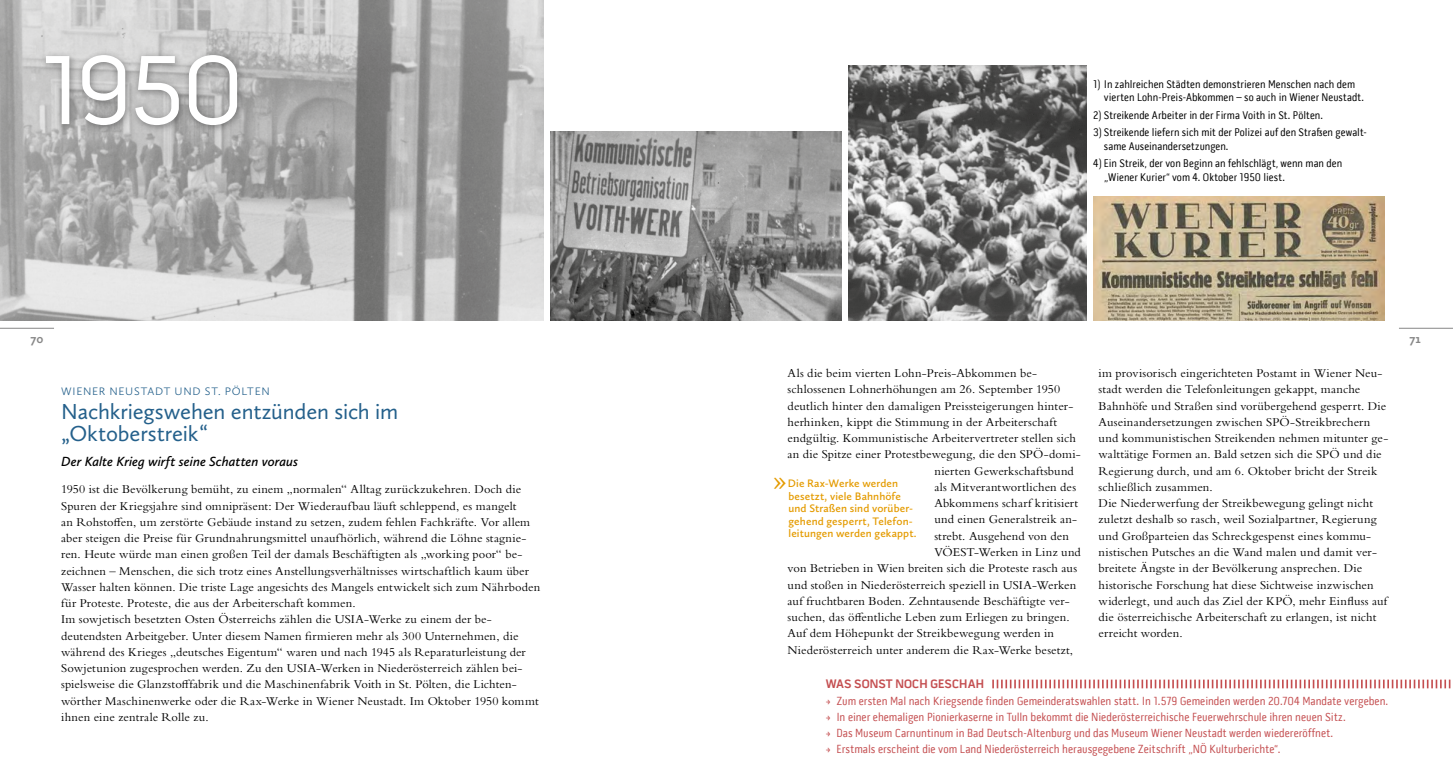
<style>
.page{position:relative;width:1453px;height:780px;background:#fff}
.page>*{position:absolute;margin:0;border:0;box-sizing:border-box;transform-origin:0 0}
.t1{font:100px "Pill Gothic 600 mg";color:#fff}
.t2{font:300 26.62px "Calluna Sans";color:#e49b00}
.t3{font:22.5px/21.2px "Calluna Sans";letter-spacing:-.005em;color:#24608b}
.t4{font:italic 600 13.75px "Calluna Sans";color:#000}
.t5{font:12.5px/16.2px "Bembo Std";letter-spacing:.01em;color:#000}
.t6{font:700 12.5px "Pill Gothic 600 mg";letter-spacing:.005em;color:#c44e50}
.t7{font:700 12.5px "Calluna Sans";color:#878787}
.t8{font:11.88px "Pill Gothic 300 mg";letter-spacing:.005em;color:#c44e50}
.t9{font:11.25px/13.8px "Pill Gothic 300 mg";letter-spacing:.005em;color:#000}
.t10{font:600 11.25px/12.5px "Calluna Sans";letter-spacing:.01em;color:#e49b00}
.t11{font:300 11.25px "Calluna Sans";letter-spacing:.07em;color:#24608b}
</style>
<div class="page">
<img style="left:0;top:0;width:543px;height:321px">
<img style="left:550px;top:131px;width:292px;height:190px">
<img style="left:1093px;top:197px;width:292px;height:124px">
<img style="left:849px;top:66px;width:237px;height:255px">
<svg style="left:992px;top:679px;width:459px;height:9px"></svg>
<div style="left:40px;top:49px;width:206px;height:85px;background:#000;opacity:.4"></div>
<hr style="left:0;top:328px;width:54px;height:1px;background:#878787">
<hr style="left:1399px;top:328px;width:54px;height:1px;background:#878787">
<h1 class="t1" style="left:39px;top:31px;width:207px">1950</h1>
<p class="t9" style="left:1104px;top:77px;width:262px;text-indent:-11px">1) In zahlreichen Städten demonstrieren Menschen nach dem vierten Lohn-Preis-Abkommen – so auch in Wiener Neustadt.</p>
<p class="t9" style="left:1093px;top:108px;width:231px">2) Streikende Arbeiter in der Firma Voith in St. Pölten.</p>
<p class="t9" style="left:1104px;top:125px;width:264px;text-indent:-11px">3) Streikende liefern sich mit der Polizei auf den Straßen gewalt&shy;same Auseinandersetzungen.</p>
<p class="t9" style="left:1104px;top:156px;width:240px;text-indent:-11px">4) Ein Streik, der von Beginn an fehlschlägt, wenn man den „Wiener Kurier“ vom 4. Oktober 1950 liest.</p>
<p class="t7" style="left:30px;top:331px;width:14px">70</p>
<p class="t7" style="left:1409px;top:331px;width:13px">71</p>
<p class="t11" style="left:61px;top:384px;width:210px">WIENER NEUSTADT UND ST. PÖLTEN</p>
<h3 class="t3" style="left:61px;top:401px;width:339px">Nachkriegswehen entzünden sich im „Oktoberstreik“</h3>
<p class="t4" style="left:61px;top:453px;width:239px">Der Kalte Krieg wirft seine Schatten voraus</p>
<p class="t5" style="left:61px;top:481px;width:481px">1950 ist die Bevölkerung bemüht, zu einem „normalen“ Alltag zurückzukehren. Doch die Spuren der Kriegsjahre sind omnipräsent: Der Wiederaufbau läuft schleppend, es mangelt<br>an Rohstoffen, um zerstörte Gebäude instand zu setzen, zudem fehlen Fachkräfte. Vor allem aber steigen die Preise für Grundnahrungsmittel unaufhörlich, während die Löhne stagnie&shy;ren. Heute würde man einen großen Teil der damals Beschäftigten als „working poor“ be&shy;zeichnen – Menschen, die sich trotz eines Anstellungsverhältnisses wirtschaftlich kaum über Wasser halten können. Die triste Lage angesichts des Mangels entwickelt sich zum Nährboden für Proteste. Proteste, die aus der Arbeiterschaft kommen.<br>Im sowjetisch besetzten Osten Österreichs zählen die USIA-Werke zu einem der be&shy;deutendsten Arbeitgeber. Unter diesem Namen firmieren mehr als 300 Unternehmen, die während des Krieges „deutsches Eigentum“ waren und nach 1945 als Reparaturleistung der Sowjetunion zugesprochen werden. Zu den USIA-Werken in Niederösterreich zählen bei&shy;spielsweise die Glanzstofffabrik und die Maschinenfabrik Voith in St. Pölten, die Lichten&shy;wörther Maschinenwerke oder die Rax-Werke in Wiener Neustadt. Im Oktober 1950 kommt ihnen eine zentrale Rolle zu.</p>
<p class="t5" style="left:787px;top:365px;width:251px">Als die beim vierten Lohn-Preis-Abkommen be-</p>
<p class="t5" style="left:787px;top:381px;width:274px">schlossenen Lohnerhöhungen am 26. September 1950</p>
<p class="t5" style="left:787px;top:397px;width:287px">deutlich hinter den damaligen Preissteigerungen hinter-</p>
<p class="t5" style="left:787px;top:413px;width:271px">herhinken, kippt die Stimmung in der Arbeiterschaft</p>
<p class="t5" style="left:787px;top:430px;width:290px">endgültig. Kommunistische Arbeitervertreter stellen sich</p>
<p class="t5" style="left:787px;top:446px;width:295px">an die Spitze einer Protestbewegung, die den SPÖ-domi-</p>
<p class="t5" style="left:934px;top:462px;width:141px">nierten Gewerkschaftsbund</p>
<p class="t5" style="left:934px;top:478px;width:143px">als Mitverantwortlichen des</p>
<p class="t5" style="left:934px;top:495px;width:145px">Abkommens scharf kritisiert</p>
<p class="t5" style="left:934px;top:511px;width:144px">und einen Generalstreik an-</p>
<p class="t5" style="left:934px;top:527px;width:136px">strebt. Ausgehend von den</p>
<p class="t5" style="left:934px;top:543px;width:148px">VÖEST-Werken in Linz und</p>
<p class="t5" style="left:787px;top:560px;width:291px">von Betrieben in Wien breiten sich die Proteste rasch aus</p>
<p class="t5" style="left:787px;top:576px;width:290px">und stoßen in Niederösterreich speziell in USIA-Werken</p>
<p class="t5" style="left:787px;top:592px;width:284px">auf fruchtbaren Boden. Zehntausende Beschäftigte ver-</p>
<p class="t5" style="left:787px;top:608px;width:284px">suchen, das öffentliche Leben zum Erliegen zu bringen.</p>
<p class="t5" style="left:787px;top:625px;width:268px">Auf dem Höhepunkt der Streikbewegung werden in</p>
<p class="t5" style="left:787px;top:641px;width:287px">Niederösterreich unter anderem die Rax-Werke besetzt,</p>
<h2 class="t2" style="left:773px;top:464px;width:15px">»</h2>
<p class="t10" style="left:788px;top:477px;width:130px">Die Rax-Werke werden besetzt, viele Bahnhöfe und Straßen sind vorüber&shy;gehend gesperrt, Telefon&shy;leitungen werden gekappt.</p>
<p class="t5" style="left:1098px;top:365px;width:291px">im provisorisch eingerichteten Postamt in Wiener Neu&shy;stadt werden die Telefonleitungen gekappt, manche Bahnhöfe und Straßen sind vorübergehend gesperrt. Die Auseinandersetzungen zwischen SPÖ-Streikbrechern und kommunistischen Streikenden nehmen mitunter ge&shy;walttätige Formen an. Bald setzen sich die SPÖ und die Regierung durch, und am 6. Oktober bricht der Streik schließlich zusammen.<br>Die Niederwerfung der Streikbewegung gelingt nicht zuletzt deshalb so rasch, weil Sozialpartner, Regierung und Großparteien das Schreckgespenst eines kommu&shy;nistischen Putsches an die Wand malen und damit ver&shy;breitete Ängste in der Bevölkerung ansprechen. Die historische Forschung hat diese Sichtweise inzwischen widerlegt, und auch das Ziel der KPÖ, mehr Einfluss auf die österreichische Arbeiterschaft zu erlangen, ist nicht erreicht worden.</p>
<p class="t6" style="left:826px;top:676px;width:160px">WAS SONST NOCH GESCHAH</p>
<p class="t8" style="left:826px;top:693px;width:564px">→ Zum ersten Mal nach Kriegsende finden Gemeinderatswahlen statt. In 1.579 Gemeinden werden 20.704 Mandate vergeben.</p>
<p class="t8" style="left:826px;top:709px;width:521px">→ In einer ehemaligen Pionierkaserne in Tulln bekommt die Niederösterreichische Feuerwehrschule ihren neuen Sitz.</p>
<p class="t8" style="left:826px;top:726px;width:509px">→ Das Museum Carnuntinum in Bad Deutsch-Altenburg und das Museum Wiener Neustadt werden wiedereröffnet.</p>
<p class="t8" style="left:826px;top:742px;width:456px">→ Erstmals erscheint die vom Land Niederösterreich herausgegebene Zeitschrift „NÖ Kulturberichte“.</p>
</div>
